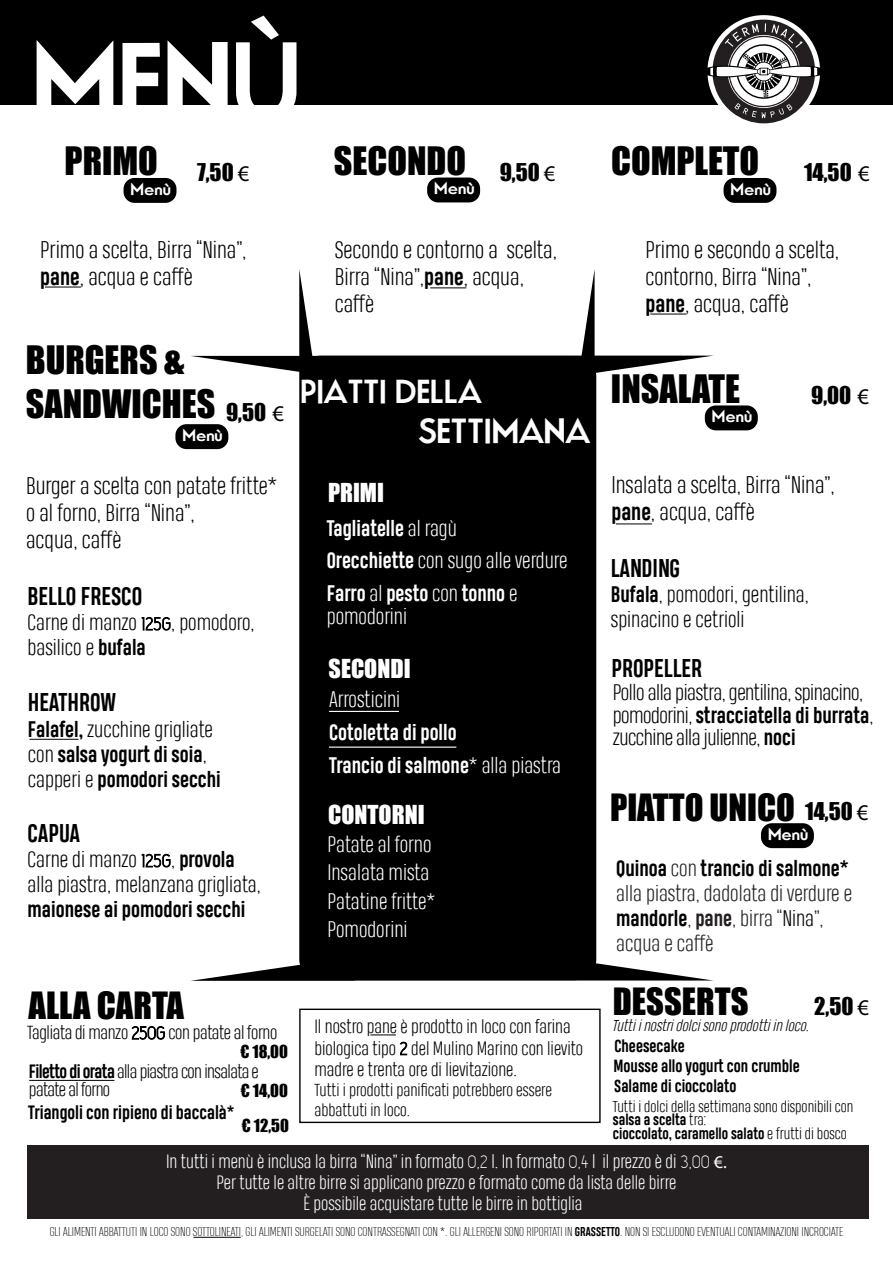
<style>
.page{position:relative;width:893px;height:1263px;background:#fff}
.page>*{position:absolute;margin:0;border:0;box-sizing:border-box;transform-origin:0 0}
.t1{font:700 105px "Movement";color:#fff}
.t2{font:36px/43.2px "Impact";color:#000001}
.t3{font:34.5px "Impact";color:#000001}
.t4{font:700 33px "Movement";color:#fefdfd}
.t5{font:700 31.5px "Movement";color:#fefdfd}
.t6{font:700 24px "Heading Pro Trial";color:#000001}
.t7{font:24px "Impact";color:#fff}
.t8{font:300 22.5px/27px "Heading Pro Trial";color:#000001}
.t9{font:22.5px "Impact";color:#000001}
.t10{font:300 21px/25.2px "Heading Pro Trial";color:#000001}
.t11{font:300 21px/28.5px "Heading Pro Trial";color:#fff}
.t12{font:300 21px/22.5px "Heading Pro Trial";letter-spacing:-.02em;color:#000001}
.t13{font:300 21px/25.2px "Heading Pro Trial";color:#231f20}
.t14{font:700 21px/25.2px "Heading Pro Trial";color:#000001}
.t15{font:700 21px "Heading Pro Trial";color:#fff}
.t16{font:300 18px/21.6px "Heading Pro Trial";color:#fff;text-align:center}
.t17{font:300 18px/21.6px "Heading Pro Trial";color:#000001}
.t18{font:300 18px/18px "Heading Pro Trial";letter-spacing:-.03em;color:#000001}
.t19{font:300 18px "Heading Pro Trial";letter-spacing:-.02em;color:#000001}
.t20{font:700 18px "Heading Pro Trial";color:#000001}
.t21{font:300 16.5px/19.8px "Heading Pro Trial";color:#000001}
.t22{font:700 16.5px/20.1px "Heading Pro Trial";color:#000001}
.t23{font:16.5px "Impact";color:#000001}
.t24{font:700 16.35px "Movement";color:#fff}
.t25{font:300 15px/13.5px "Heading Pro Trial";color:#000001}
.t26{font:italic 300 15px "Heading Pro Trial";color:#000001}
.t27{font:200 12px "Heading Pro Trial";color:#000001}
.s1{font-family:"Myriad Pro"}
.s2{font-weight:700}
.s3{font-family:"Capsuula";font-weight:400;font-size:18px}
.s4{font-weight:300}
.s5{font-family:"Capsuula";font-weight:400}
.s6{font-weight:700;color:#000001}
.s7{color:#000001}
.s8{font-family:"Myriad Pro";font-weight:400}
</style>
<div class="page">
<svg style="left:191px;top:269px;width:523px;height:712px;fill:#000001"></svg>
<div style="left:0;top:0;width:893px;height:105px;background:#000001"></div>
<div style="left:707px;top:15px;width:113px;height:113px;background:#fff;border-radius:50%"></div>
<svg style="left:707px;top:20px;width:113px;height:103px"></svg>
<div style="left:27px;top:1145px;width:841px;height:74px;background:#231f20"></div>
<svg style="left:132px;top:1026px;width:33px;height:14px"></svg>
<div style="left:124px;top:178px;width:52px;height:25px;background:#000001;border-radius:11px"></div>
<div style="left:427px;top:178px;width:53px;height:24px;background:#000001;border-radius:11px"></div>
<div style="left:723px;top:178px;width:53px;height:25px;background:#000001;border-radius:11px"></div>
<div style="left:175px;top:424px;width:53px;height:25px;background:#000001;border-radius:11px"></div>
<div style="left:705px;top:405px;width:53px;height:25px;background:#000001;border-radius:11px"></div>
<svg style="left:142px;top:617px;width:29px;height:14px"></svg>
<div style="left:299px;top:1008px;width:302px;height:115px;background:#fff;border:1px solid #000001"></div>
<svg style="left:400px;top:1042px;width:7px;height:13px"></svg>
<div style="left:761px;top:823px;width:53px;height:25px;background:#000001;border-radius:11px"></div>
<hr style="left:193px;top:1237px;width:48px;height:1px;background:#000001">
<hr style="left:45px;top:287px;width:36px;height:1px;background:#000001">
<hr style="left:430px;top:287px;width:36px;height:1px;background:#000001">
<hr style="left:650px;top:314px;width:36px;height:1px;background:#000001">
<hr style="left:616px;top:523px;width:36px;height:1px;background:#000001">
<svg style="left:370px;top:1034px;width:26px;height:1px"></svg>
<hr style="left:29px;top:739px;width:50px;height:1px;background:#000001">
<hr style="left:29px;top:1080px;width:85px;height:1px;background:#000001">
<hr style="left:329px;top:711px;width:70px;height:1px;background:#fff">
<hr style="left:329px;top:746px;width:127px;height:2px;background:#fff">
<svg style="left:142px;top:854px;width:29px;height:13px"></svg>
<h1 class="t1" style="left:32px;top:16px;width:270px">MENÙ</h1>
<h2 class="t2" style="left:65px;top:139px;width:95px">PRIMO</h2>
<h2 class="t2" style="left:334px;top:138px;width:134px">SECONDO</h2>
<h2 class="t2" style="left:611px;top:139px;width:149px">COMPLETO</h2>
<p class="t9" style="left:197px;top:154px;width:54px">7,50 <span class="s1">€</span></p>
<p class="t9" style="left:500px;top:154px;width:57px">9,50 <span class="s1">€</span></p>
<p class="t9" style="left:804px;top:155px;width:67px">14,50 <span class="s1">€</span></p>
<p class="t24" style="left:131px;top:178px;width:42px">Menù</p>
<p class="t24" style="left:434px;top:178px;width:42px">Menù</p>
<p class="t24" style="left:731px;top:178px;width:42px">Menù</p>
<p class="t8" style="left:40px;top:239px;width:208px">Primo a scelta, Birra “Nina”, <span class="s2">pane</span>, acqua e caffè</p>
<p class="t8" style="left:335px;top:239px;width:224px">Secondo e contorno a scelta,<br>Birra “Nina”,<span class="s2">pane</span>, acqua, caffè</p>
<p class="t8" style="left:646px;top:239px;width:195px">Primo e secondo a scelta, contorno, Birra “Nina”, <span class="s2">pane</span>, acqua, caffè</p>
<h2 class="t2" style="left:26px;top:338px;width:260px">BURGERS &amp;<br>SANDWICHES <sub>9,50</sub> <sub>€</sub></h2>
<p class="t24" style="left:182px;top:425px;width:42px">Menù</p>
<p class="t8" style="left:26px;top:474px;width:253px">Burger a scelta con patate fritte* o al forno, Birra “Nina”,<br>acqua, caffè</p>
<p class="t6" style="left:28px;top:582px;width:116px">BELLO FRESCO</p>
<p class="t10" style="left:28px;top:612px;width:228px">Carne di manzo <span class="s3">125G</span>, pomodoro, basilico e <span class="s2">bufala</span></p>
<p class="t6" style="left:28px;top:688px;width:90px">HEATHROW</p>
<p class="t14" style="left:28px;top:718px;width:194px">Falafel, <span class="s4">zucchine grigliate con</span> salsa yogurt di soia<span class="s4">, capperi e</span> pomodori secchi</p>
<p class="t6" style="left:28px;top:818px;width:54px">CAPUA</p>
<p class="t10" style="left:28px;top:849px;width:235px">Carne di manzo <span class="s3">125G</span>, <span class="s2">provola </span>alla piastra, melanzana grigliata,</p>
<p class="t14" style="left:28px;top:899px;width:219px">maionese ai pomodori secchi</p>
<h3 class="t5" style="left:301px;top:371px;width:183px">PIATTI DELLA</h3>
<h3 class="t4" style="left:418px;top:409px;width:174px">SETTIMANA</h3>
<p class="t7" style="left:328px;top:474px;width:58px">PRIMI</p>
<p class="t15" style="left:327px;top:515px;width:132px">Tagliatelle <span class="s4">al ragù</span></p>
<p class="t11" style="left:327px;top:549px;width:242px"><span class="s2">Orecchiette</span> con sugo alle verdure</p>
<p class="t11" style="left:327px;top:585px;width:192px;line-height:22.5px"><span class="s2">Farro</span> al <span class="s2">pesto</span> con <span class="s2">tonno</span> e pomodorini</p>
<p class="t7" style="left:329px;top:650px;width:83px">SECONDI</p>
<p class="t11" style="left:330px;top:687px;width:72px">Arrosticini</p>
<p class="t15" style="left:329px;top:720px;width:129px">Cotoletta di pollo</p>
<p class="t15" style="left:329px;top:753px;width:234px">Trancio di salmone<span class="s4">* alla piastra</span></p>
<p class="t7" style="left:328px;top:796px;width:98px">CONTORNI</p>
<p class="t11" style="left:327px;top:832px;width:109px">Patate al forno<br>Insalata mista<br>Patatine fritte*<br>Pomodorini</p>
<h3 class="t3" style="left:29px;top:978px;width:157px">ALLA CARTA</h3>
<p class="t19" style="left:27px;top:1022px;width:252px">Tagliata di manzo <span class="s5">250G</span> con patate al forno</p>
<p class="t23" style="left:241px;top:1039px;width:49px">€ 18,00</p>
<p class="t23" style="left:241px;top:1078px;width:48px">€ 14,00</p>
<p class="t18" style="left:29px;top:1064px;width:231px"><span class="s2">Filetto di orata</span> alla piastra con insalata e patate al forno</p>
<p class="t20" style="left:28px;top:1101px;width:208px">Triangoli con ripieno di baccalà*</p>
<p class="t23" style="left:242px;top:1113px;width:48px">€ 12,50</p>
<p class="t17" style="left:314px;top:1018px;width:270px">Il nostro pane è prodotto in loco con farina biologica tipo <span class="s5">2</span> del Mulino Marino con lievito madre e trenta ore di lievitazione.</p>
<p class="t21" style="left:314px;top:1082px;width:239px">Tutti i prodotti panificati potrebbero essere abbattuti in loco.</p>
<h2 class="t2" style="left:611px;top:366px;width:131px">INSALATE</h2>
<p class="t24" style="left:712px;top:406px;width:42px">Menù</p>
<p class="t9" style="left:811px;top:377px;width:59px">9,00 <span class="s1">€</span></p>
<p class="t8" style="left:611px;top:474px;width:225px">Insalata a scelta, Birra “Nina”, <span class="s2">pane</span>, acqua, caffè</p>
<p class="t6" style="left:611px;top:553px;width:71px">LANDING</p>
<p class="t10" style="left:611px;top:584px;width:199px"><span class="s2">Bufala</span>, pomodori, gentilina, spinacino e cetrioli</p>
<p class="t6" style="left:611px;top:653px;width:92px">PROPELLER</p>
<p class="t12" style="left:613px;top:684px;width:262px">Pollo alla piastra, gentilina, spinacino, pomodorini, <span class="s2">stracciatella di burrata</span>, zucchine alla julienne, <span class="s2">noci</span></p>
<h3 class="t3" style="left:610px;top:780px;width:187px">PIATTO UNICO</h3>
<p class="t9" style="left:805px;top:794px;width:65px">14,50 <span class="s1">€</span></p>
<p class="t24" style="left:768px;top:824px;width:42px">Menù</p>
<p class="t13" style="left:616px;top:858px;width:237px"><span class="s6">Quinoa</span> con <span class="s6">trancio di salmone* </span>alla piastra, dadolata di verdure e <span class="s6">mandorle</span>, <span class="s2">pane</span>, birra “<span class="s7">Nina</span>”, acqua e caffè</p>
<h3 class="t3" style="left:613px;top:975px;width:137px">DESSERTS</h3>
<p class="t26" style="left:612px;top:1017px;width:198px">Tutti i nostri dolci sono prodotti in loco.</p>
<p class="t9" style="left:814px;top:989px;width:56px">2,50 <span class="s1">€</span></p>
<p class="t22" style="left:614px;top:1038px;width:188px">Cheesecake<br>Mousse allo yogurt con crumble</p>
<p class="t25" style="left:613px;top:1101px;width:242px">Tutti i dolci della settimana sono disponibili con <span class="s2">salsa a scelta</span> tra:<br><span class="s2">cioccolato, caramello salato</span> e frutti di bosco</p>
<p class="t22" style="left:614px;top:1078px;width:124px">Salame di cioccolato</p>
<p class="t16" style="left:166px;top:1152px;width:562px">In tutti i menù è inclusa la birra “Nina” in formato <span class="s5">0,2</span> l. In formato <span class="s5">0,4</span> l il prezzo è di <span class="s5">3,00</span> <span class="s8">€.<br></span>Per tutte le altre birre si applicano prezzo e formato come da lista delle birre</p>
<p class="t16" style="left:304px;top:1194px;width:280px">È possibile acquistare tutte le birre in bottiglia</p>
<p class="t27" style="left:50px;top:1225px;width:795px">GLI ALIMENTI ABBATTUTI IN LOCO SONO SOTTOLINEATI, GLI ALIMENTI SURGELATI SONO CONTRASSEGNATI CON *. GLI ALLERGENI SONO RIPORTATI IN <span class="s2">GRASSETTO</span>. NON SI ESCLUDONO EVENTUALI CONTAMINAZIONI INCROCIATE</p>
</div>
